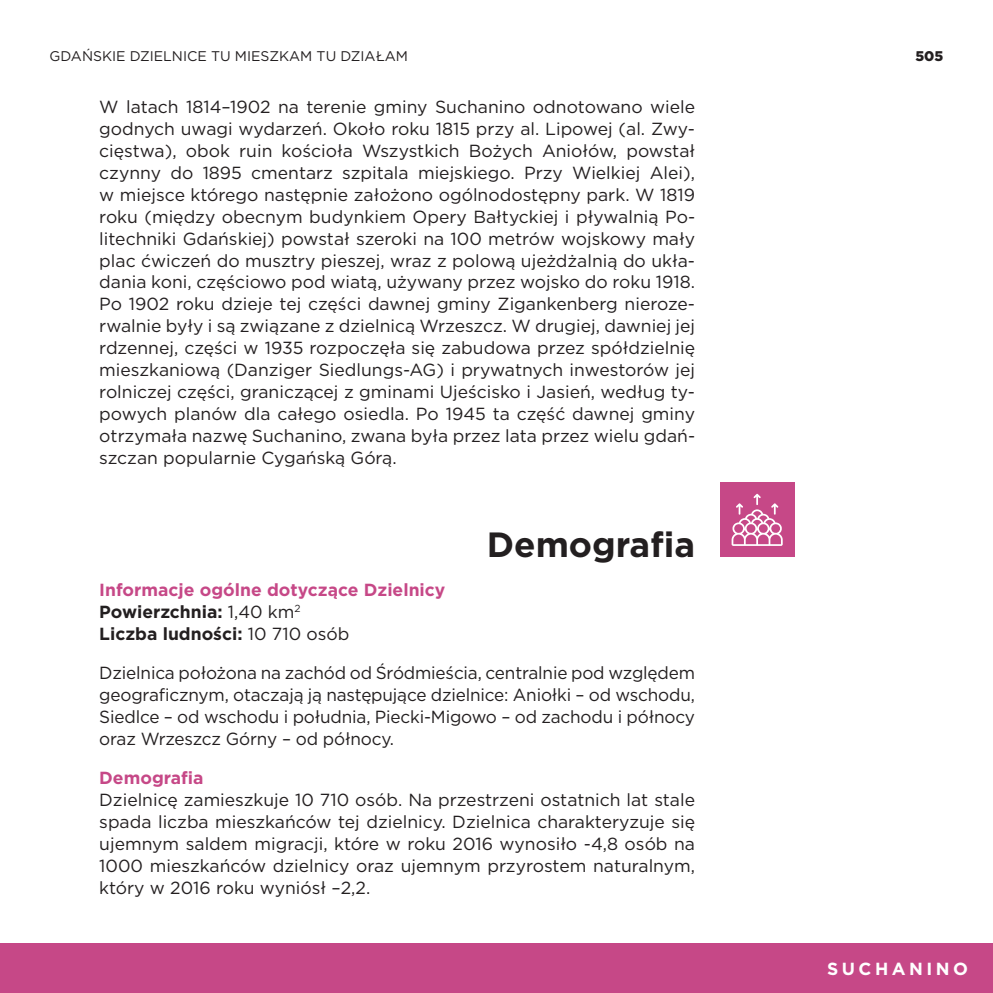
<style>
.page{position:relative;width:993px;height:993px;background:#fff}
.page>*{position:absolute;margin:0;border:0;box-sizing:border-box;transform-origin:0 0}
.t1{font:700 35px "Gotham";color:#231f20}
.t2{font:17.5px/21.9px "Gotham";letter-spacing:-.01em;color:#231f20;text-align:justify}
.t3{font:700 17.5px/21.9px "Gotham";color:#c64887}
.t4{font:700 17.5px "Gotham";letter-spacing:.2em;color:#fff}
.t5{font:14px "Gotham";color:#231f20}
.t6{font:900 14px "Gotham";color:#231f20}
.s1{color:#231f20}
.s2{font-weight:400;color:#231f20}
</style>
<div class="page">
<div style="left:0;top:943px;width:992px;height:49px;background:#c64887"></div>
<div style="left:719px;top:482px;width:75px;height:75px;background:#c64887"></div>
<svg style="left:731px;top:493px;width:51px;height:52px"></svg>
<p class="t5" style="left:50px;top:47px;width:360px">GDAŃSKIE DZIELNICE TU MIESZKAM TU DZIAŁAM</p>
<p class="t6" style="left:915px;top:46px;width:29px">505</p>
<p class="t2" style="left:99px;top:96px;width:597px">W latach 1814–1902 na terenie gminy Suchanino odnotowano wiele godnych uwagi wydarzeń. Około roku 1815 przy al. Lipowej (al. Zwy&shy;cięstwa), obok ruin kościoła Wszystkich Bożych Aniołów, powstał czynny do 1895 cmentarz szpitala miejskiego. Przy Wielkiej Alei), w miejsce którego następnie założono ogólnodostępny park. W 1819 roku (między obecnym budynkiem Opery Bałtyckiej i pływalnią Po&shy;litechniki Gdańskiej) powstał szeroki na 100 metrów wojskowy mały plac ćwiczeń do musztry pieszej, wraz z polową ujeżdżalnią do ukła&shy;dania koni, częściowo pod wiatą, używany przez wojsko do roku 1918.<br>Po 1902 roku dzieje tej części dawnej gminy Zigankenberg nieroze&shy;rwalnie były i są związane z dzielnicą Wrzeszcz. W drugiej, dawniej jej rdzennej, części w 1935 rozpoczęła się zabudowa przez spółdzielnię mieszkaniową (Danziger Siedlungs-AG) i prywatnych inwestorów jej rolniczej części, graniczącej z gminami Ujeścisko i Jasień, według ty&shy;powych planów dla całego osiedla. Po 1945 ta część dawnej gminy otrzymała nazwę Suchanino, zwana była przez lata przez wielu gdań&shy;szczan popularnie Cygańską Górą.</p>
<h1 class="t1" style="left:486px;top:521px;width:210px">Demografia</h1>
<p class="t3" style="left:99px;top:578px;width:347px">Informacje ogólne dotyczące Dzielnicy<br><span class="s1">Powierzchnia:</span> <span class="s2">1,40 km</span><sup>2<br></sup><span class="s1">Liczba ludności:</span> <span class="s2">10 710 osób</span></p>
<p class="t2" style="left:99px;top:661px;width:597px">Dzielnica położona na zachód od Śródmieścia, centralnie pod względem geograficznym, otaczają ją następujące dzielnice: Aniołki – od wschodu, Siedlce – od wschodu i południa, Piecki-Migowo – od zachodu i północy oraz Wrzeszcz Górny – od północy.</p>
<p class="t3" style="left:99px;top:766px;width:106px">Demografia</p>
<p class="t2" style="left:99px;top:788px;width:597px">Dzielnicę zamieszkuje 10 710 osób. Na przestrzeni ostatnich lat stale spada liczba mieszkańców tej dzielnicy. Dzielnica charakteryzuje się ujemnym saldem migracji, które w roku 2016 wynosiło -4,8 osób na 1000 mieszkańców dzielnicy oraz ujemnym przyrostem naturalnym, który w 2016 roku wyniósł –2,2.</p>
<p class="t4" style="left:826px;top:957px;width:142px">SUCHANINO</p>
</div>
